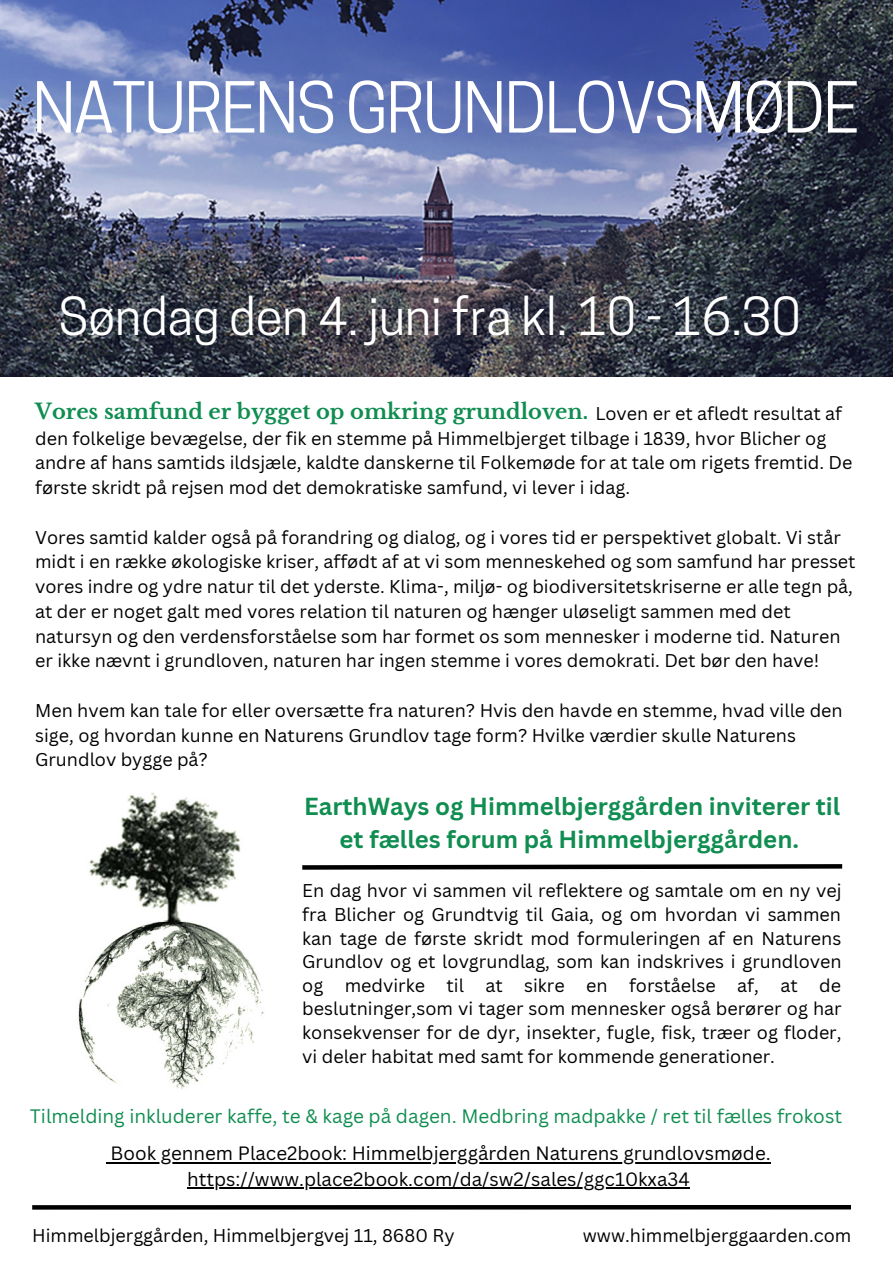
<style>
.page{position:relative;width:893px;height:1264px;background:#fff}
.page>*{position:absolute;margin:0;border:0;box-sizing:border-box;transform-origin:0 0}
.t1{font:66px "Cooper Hewitt";letter-spacing:-.03em;color:#fff}
.t2{font:49.2px "Cooper Hewitt";color:#fff}
.t3{font:700 24px/32.5px "Canva Sans";color:#108d51;text-align:center}
.t4{font:700 21px "Libre Baskerville";color:#108d51}
.t5{font:18.9px "Canva Sans";color:#108d51}
.t6{font:18.75px/25.5px "Canva Sans";color:#000;text-align:center}
.t7{font:18px/24.8px "Canva Sans";color:#000}
</style>
<div class="page">
<img style="left:0;top:0;width:892px;height:377px">
<svg style="left:302px;top:864px;width:541px;height:6px;background:#3f3f3f"></svg>
<img style="left:78px;top:792px;width:186px;height:297px">
<hr style="left:111px;top:1161px;width:127px;height:2px;background:#000">
<hr style="left:238px;top:1161px;width:532px;height:2px;background:#000">
<hr style="left:187px;top:1187px;width:502px;height:2px;background:#000">
<svg style="left:32px;top:1205px;width:818px;height:4px;background:#040404"></svg>
<h1 class="t1" style="left:32px;top:83px;width:828px">NATURENS GRUNDLOVSMØDE</h1>
<h2 class="t2" style="left:59px;top:298px;width:743px">Søndag den 4. juni fra kl. 10 - 16.30</h2>
<p class="t4" style="left:35px;top:398px;width:554px">Vores samfund er bygget op omkring grundloven.</p>
<p class="t7" style="left:35px;top:400px;width:818px;text-indent:560px">Loven er et afledt resultat af den folkelige bevægelse, der fik en stemme på Himmelbjerget tilbage i 1839, hvor Blicher og andre af hans samtids ildsjæle, kaldte danskerne til Folkemøde for at tale om rigets fremtid. De første skridt på rejsen mod det demokratiske samfund, vi lever i idag.</p>
<p class="t7" style="left:35px;top:524px;width:822px">Vores samtid kalder også på forandring og dialog, og i vores tid er perspektivet globalt. Vi står midt i en række økologiske kriser, affødt af at vi som menneskehed og som samfund har presset vores indre og ydre natur til det yderste. Klima-, miljø- og biodiversitetskriserne er alle tegn på, at der er noget galt med vores relation til naturen og hænger uløseligt sammen med det natursyn og den verdensforståelse som har formet os som mennesker i moderne tid. Naturen er ikke nævnt i grundloven, naturen har ingen stemme i vores demokrati. Det bør den have!</p>
<p class="t7" style="left:35px;top:697px;width:809px">Men hvem kan tale for eller oversætte fra naturen? Hvis den havde en stemme, hvad ville den sige, og hvordan kunne en Naturens Grundlov tage form? Hvilke værdier skulle Naturens<br>Grundlov bygge på?</p>
<h3 class="t3" style="left:304px;top:789px;width:537px">EarthWays og Himmelbjerggården inviterer til et fælles forum på Himmelbjerggården.</h3>
<p class="t7" style="left:302px;top:878px;width:541px;line-height:23.5px;text-align:justify">En dag hvor vi sammen vil reflektere og samtale om en ny vej fra Blicher og Grundtvig til Gaia, og om hvordan vi sammen kan tage de første skridt mod formuleringen af en Naturens Grundlov og et lovgrundlag, som kan indskrives i grundloven og medvirke til at sikre en forståelse af, at de beslutninger,som vi tager som mennesker også berører og har konsekvenser for de dyr, insekter, fugle, fisk, træer og floder, vi deler habitat med samt for kommende generationer.</p>
<p class="t5" style="left:30px;top:1103px;width:813px">Tilmelding inkluderer kaffe, te &amp; kage på dagen. Medbring madpakke / ret til fælles frokost</p>
<p class="t6" style="left:111px;top:1140px;width:661px">Book gennem Place2book: Himmelbjerggården Naturens grundlovsmøde. https://www.place2book.com/da/sw2/sales/ggc10kxa34</p>
<p class="t7" style="left:32px;top:1222px;width:424px">Himmelbjerggården, Himmelbjergvej 11, 8680 Ry</p>
<p class="t7" style="left:582px;top:1222px;width:270px">www.himmelbjerggaarden.com</p>
</div>
